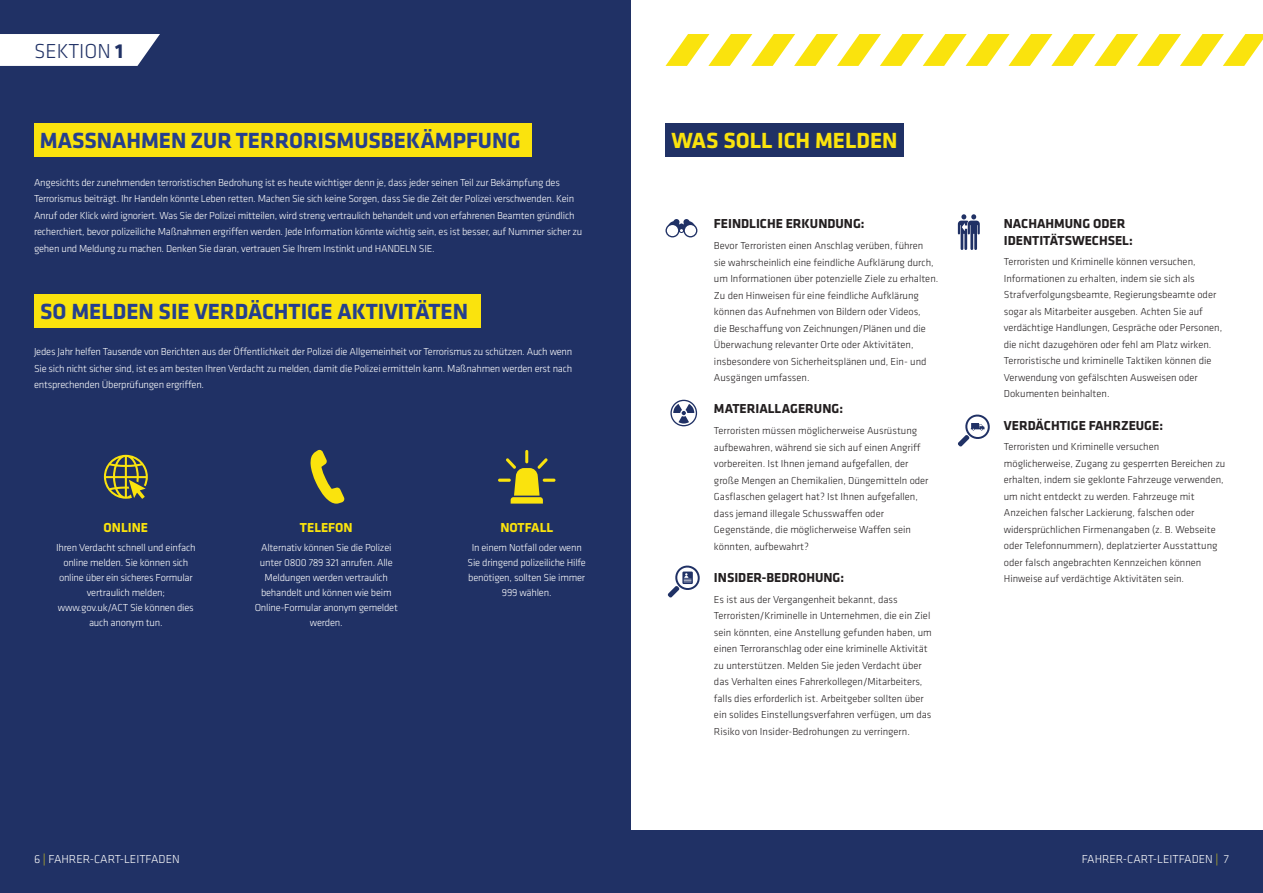
<style>
.page{position:relative;width:1263px;height:893px;background:#203165}
.page>*{position:absolute;margin:0;border:0;box-sizing:border-box;transform-origin:0 0}
.t1{font:700 22.8px "Klavika Basic";color:#253f8e}
.t2{font:700 22.8px "Klavika Basic";color:#fae30d}
.t3{font:300 21px "Klavika Basic";color:#203165}
.t4{font:700 13.5px/16.2px "Klavika Basic";color:#231f20}
.t5{font:700 13.5px "Klavika Basic";color:#fae30d}
.t6{font:300 12px "Klavika Basic";color:#fff}
.t7{font:300 10.5px/16.5px "Klavika Basic";color:#231f20}
._7pt_left_aligned{font:300 10.5px/16.5px "Klavika Basic";letter-spacing:-.02em;color:#fff}
._7pt_central{font:300 10.5px/15px "Klavika Basic";letter-spacing:-.02em;color:#fff;text-align:center}
.s1{font-weight:700}
.s2{color:#fae30d}
</style>
<div class="page">
<svg style="left:0;top:34px;width:160px;height:32px;background:#eeeff3"></svg>
<div style="left:631px;top:0;width:632px;height:829px;background:#fff"></div>
<svg style="left:665px;top:34px;width:598px;height:32px"></svg>
<svg style="left:104px;top:455px;width:44px;height:44px"></svg>
<svg style="left:310px;top:450px;width:34px;height:54px"></svg>
<svg style="left:498px;top:450px;width:57px;height:54px"></svg>
<div style="left:665px;top:123px;width:239px;height:34px;background:#203165"></div>
<svg style="left:665px;top:219px;width:32px;height:18px"></svg>
<svg style="left:670px;top:400px;width:27px;height:26px"></svg>
<svg style="left:668px;top:565px;width:32px;height:33px"></svg>
<svg style="left:958px;top:214px;width:22px;height:36px"></svg>
<svg style="left:958px;top:414px;width:32px;height:33px"></svg>
<div style="left:34px;top:123px;width:497px;height:34px;background:#fae30d"></div>
<div style="left:34px;top:294px;width:447px;height:34px;background:#fae30d"></div>
<p class="t3" style="left:34px;top:39px;width:91px">SEKTION <span class="s1">1</span></p>
<p class="t1" style="left:40px;top:124px;width:482px">MASSNAHMEN ZUR TERRORISMUSBEKÄMPFUNG</p>
<p class="_7pt_left_aligned" style="left:34px;top:174px;width:550px">Angesichts der zunehmenden terroristischen Bedrohung ist es heute wichtiger denn je, dass jeder seinen Teil zur Bekämpfung des Terrorismus beiträgt. Ihr Handeln könnte Leben retten. Machen Sie sich keine Sorgen, dass Sie die Zeit der Polizei verschwenden. Kein Anruf oder Klick wird ignoriert. Was Sie der Polizei mitteilen, wird streng vertraulich behandelt und von erfahrenen Beamten gründlich recherchiert, bevor polizeiliche Maßnahmen ergriffen werden. Jede Information könnte wichtig sein, es ist besser, auf Nummer sicher zu gehen und Meldung zu machen. Denken Sie daran, vertrauen Sie Ihrem Instinkt und HANDELN SIE.</p>
<p class="t1" style="left:40px;top:295px;width:429px">SO MELDEN SIE VERDÄCHTIGE AKTIVITÄTEN</p>
<p class="_7pt_left_aligned" style="left:34px;top:343px;width:540px;text-align:justify">Jedes Jahr helfen Tausende von Berichten aus der Öffentlichkeit der Polizei die Allgemeinheit vor Terrorismus zu schützen. Auch wenn Sie sich nicht sicher sind, ist es am besten Ihren Verdacht zu melden, damit die Polizei ermitteln kann. Maßnahmen werden erst nach entsprechenden Überprüfungen ergriffen.</p>
<p class="t5" style="left:104px;top:518px;width:46px">ONLINE</p>
<p class="_7pt_central" style="left:56px;top:540px;width:141px">Ihren Verdacht schnell und einfach online melden. Sie können sich online über ein sicheres Formular vertraulich melden; www.gov.uk/ACT Sie können dies auch anonym tun.</p>
<p class="t5" style="left:300px;top:518px;width:54px">TELEFON</p>
<p class="_7pt_central" style="left:255px;top:540px;width:145px">Alternativ können Sie die Polizei unter 0800 789 321 anrufen. Alle<br>Meldungen werden vertraulich behandelt und können wie beim<br>Online-Formular anonym gemeldet werden.</p>
<p class="t5" style="left:500px;top:518px;width:54px">NOTFALL</p>
<p class="_7pt_central" style="left:468px;top:540px;width:120px">In einem Notfall oder wenn<br>Sie dringend polizeiliche Hilfe benötigen, sollten Sie immer<br>999 wählen.</p>
<p class="t2" style="left:671px;top:124px;width:228px">WAS SOLL ICH MELDEN</p>
<p class="t4" style="left:714px;top:215px;width:152px">FEINDLICHE ERKUNDUNG:</p>
<p class="t7" style="left:714px;top:237px;width:226px">Bevor Terroristen einen Anschlag verüben, führen<br>sie wahrscheinlich eine feindliche Aufklärung durch, um Informationen über potenzielle Ziele zu erhalten.<br>Zu den Hinweisen für eine feindliche Aufklärung können das Aufnehmen von Bildern oder Videos,<br>die Beschaffung von Zeichnungen/Plänen und die Überwachung relevanter Orte oder Aktivitäten, insbesondere von Sicherheitsplänen und, Ein- und Ausgängen umfassen.</p>
<p class="t4" style="left:714px;top:400px;width:131px">MATERIALLAGERUNG:</p>
<p class="t7" style="left:714px;top:422px;width:216px">Terroristen müssen möglicherweise Ausrüstung aufbewahren, während sie sich auf einen Angriff vorbereiten. Ist Ihnen jemand aufgefallen, der große Mengen an Chemikalien, Düngemitteln oder Gasflaschen gelagert hat? Ist Ihnen aufgefallen, dass jemand illegale Schusswaffen oder Gegenstände, die möglicherweise Waffen sein könnten, aufbewahrt?</p>
<p class="t4" style="left:714px;top:569px;width:132px">INSIDER-BEDROHUNG:</p>
<p class="t7" style="left:714px;top:591px;width:219px">Es ist aus der Vergangenheit bekannt, dass Terroristen/Kriminelle in Unternehmen, die ein Ziel sein könnten, eine Anstellung gefunden haben, um einen Terroranschlag oder eine kriminelle Aktivität zu unterstützen. Melden Sie jeden Verdacht über das Verhalten eines Fahrerkollegen/Mitarbeiters, falls dies erforderlich ist. Arbeitgeber sollten über ein solides Einstellungsverfahren verfügen, um das Risiko von Insider-Bedrohungen zu verringern.</p>
<p class="t4" style="left:1004px;top:215px;width:130px">NACHAHMUNG ODER<br>IDENTITÄTSWECHSEL:</p>
<p class="t7" style="left:1004px;top:253px;width:220px">Terroristen und Kriminelle können versuchen, Informationen zu erhalten, indem sie sich als Strafverfolgungsbeamte, Regierungsbeamte oder sogar als Mitarbeiter ausgeben. Achten Sie auf verdächtige Handlungen, Gespräche oder Personen, die nicht dazugehören oder fehl am Platz wirken.<br>Terroristische und kriminelle Taktiken können die Verwendung von gefälschten Ausweisen oder Dokumenten beinhalten.</p>
<p class="t4" style="left:1004px;top:416px;width:161px">VERDÄCHTIGE FAHRZEUGE:</p>
<p class="t7" style="left:1004px;top:439px;width:223px">Terroristen und Kriminelle versuchen möglicherweise, Zugang zu gesperrten Bereichen zu erhalten, indem sie geklonte Fahrzeuge verwenden, um nicht entdeckt zu werden. Fahrzeuge mit Anzeichen falscher Lackierung, falschen oder widersprüchlichen Firmenangaben (z. B. Webseite oder Telefonnummern), deplatzierter Ausstattung oder falsch angebrachten Kennzeichen können Hinweise auf verdächtige Aktivitäten sein.</p>
<p class="t6" style="left:34px;top:851px;width:147px">6 <span class="s2">|</span> FAHRER-CART-LEITFADEN</p>
<p class="t6" style="left:1082px;top:851px;width:149px">FAHRER-CART-LEITFADEN <span class="s2">|</span> 7</p>
</div>
